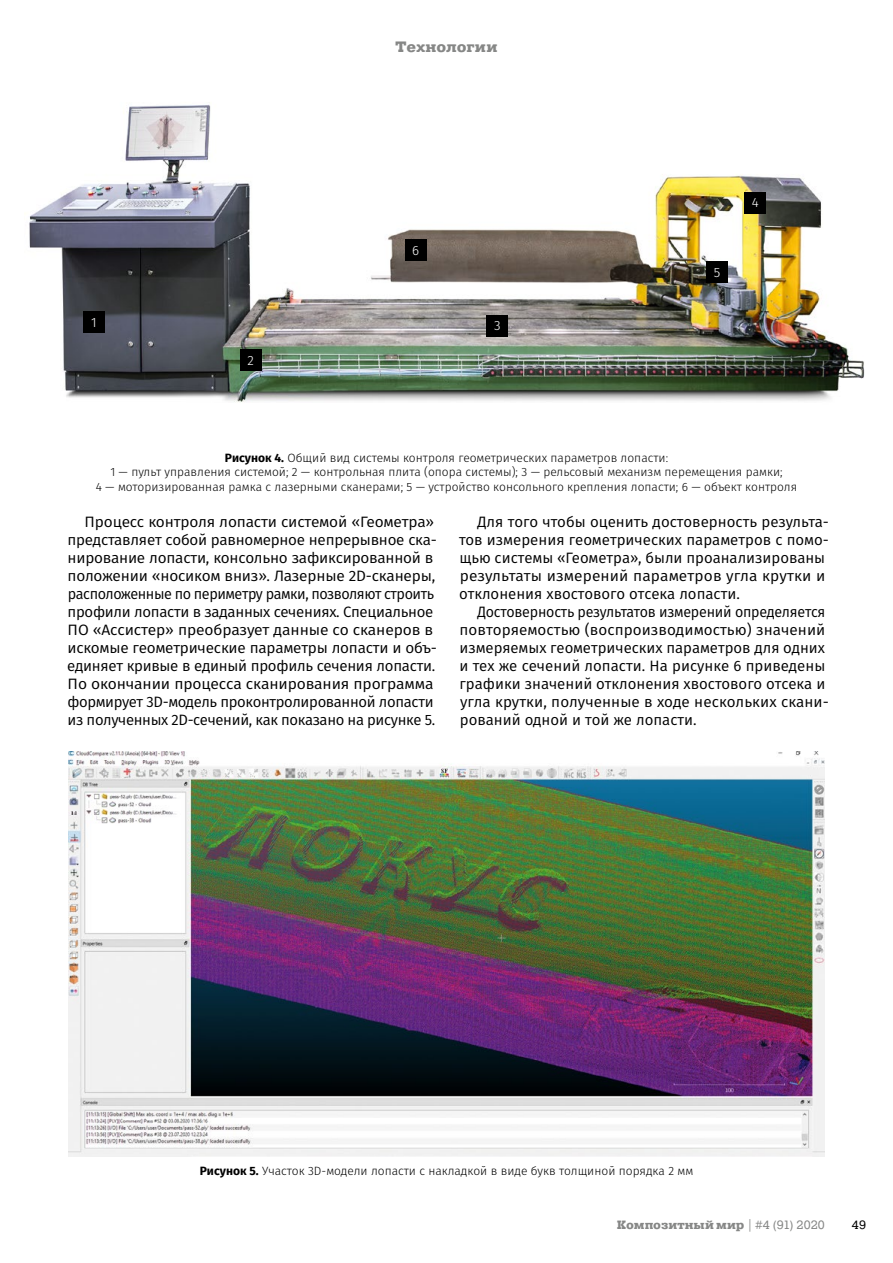
<style>
.page{position:relative;width:893px;height:1263px;background:#fff}
.page>*{position:absolute;margin:0;border:0;box-sizing:border-box;transform-origin:0 0}
.t1{font:15px/18px "Fira Sans";letter-spacing:-.01em;color:#000}
.t2{font:15px/18px "Fira Sans";letter-spacing:-.01em;color:#000;scale:.95 1}
.t3{font:800 15px "Pragmatica Slab";letter-spacing:.015em;color:#868786}
.t4{font:300 13.35px "Fira Sans";color:#fff}
.t5{font:300 12px/14.4px "Fira Sans";color:#000;text-align:center}
.t6{font:800 12px "Pragmatica Slab";letter-spacing:.01em;color:#868786}
.t7{font:12px "Pragmatica Slab";color:#000}
.s1{font-weight:700}
.s2{font-weight:400}
</style>
<div class="page">
<img style="left:29px;top:104px;width:836px;height:298px">
<img style="left:68px;top:752px;width:757px;height:405px">
<div style="left:83px;top:311px;width:22px;height:22px;background:#000"></div>
<div style="left:240px;top:349px;width:21px;height:22px;background:#000"></div>
<div style="left:486px;top:315px;width:22px;height:22px;background:#000"></div>
<div style="left:744px;top:192px;width:22px;height:22px;background:#000"></div>
<div style="left:706px;top:261px;width:22px;height:22px;background:#000"></div>
<div style="left:405px;top:239px;width:22px;height:22px;background:#000"></div>
<p class="t4" style="left:91px;top:312px;width:7px">1</p>
<p class="t4" style="left:247px;top:351px;width:8px">2</p>
<p class="t3" style="left:395px;top:38px;width:103px">Технологии</p>
<p class="t4" style="left:412px;top:241px;width:9px">6</p>
<p class="t4" style="left:494px;top:316px;width:8px">3</p>
<p class="t4" style="left:714px;top:263px;width:8px">5</p>
<p class="t4" style="left:752px;top:193px;width:8px">4</p>
<p class="t5" style="left:96px;top:450px;width:703px"><span class="s1">Рисунок 4.</span> Общий вид системы контроля геометрических параметров лопасти:<br>1 — пульт управления системой; 2 — контрольная плита (опора системы); 3 — рельсовый механизм перемещения рамки;<br>4 — моторизированная рамка с лазерными сканерами; 5 — устройство консольного крепления лопасти; 6 — объект контроля</p>
<p class="t1" style="left:67px;top:512px;width:371px;text-indent:17px">Процесс контроля лопасти системой «Геометра» представляет собой равномерное непрерывное ска&shy;нирование лопасти, консольно зафиксированной в положении «носиком вниз». Лазерные 2D-сканеры, расположенные по периметру рамки, позволяют строить профили лопасти в заданных сечениях. Специальное ПО «Ассистер» преобразует данные со сканеров в искомые геометрические параметры лопасти и объ&shy;единяет кривые в единый профиль сечения лопасти.<br>По окончании процесса сканирования программа формирует 3D-модель проконтролированной лопасти из полученных 2D-сечений, как показано на рисунке 5.</p>
<p class="t1" style="left:459px;top:512px;width:371px;text-indent:18px">Для того чтобы оценить достоверность результа&shy;тов измерения геометрических параметров с помо&shy;щью системы «Геометра», были проанализированы результаты измерений параметров угла крутки и отклонения хвостового отсека лопасти.</p>
<p class="t2" style="left:459px;top:602px;width:390px;text-indent:18px">Достоверность результатов измерений определяется повторяемостью (воспроизводимостью) значений измеряемых геометрических параметров для одних и тех же сечений лопасти. На рисунке 6 приведены графики значений отклонения хвостового отсека и угла крутки, полученные в ходе нескольких скани&shy;рований одной и той же лопасти.</p>
<p class="t5" style="left:200px;top:1163px;width:495px"><span class="s1">Рисунок 5.</span> Участок 3D-модели лопасти с накладкой в виде букв толщиной порядка 2 мм</p>
<p class="t6" style="left:617px;top:1217px;width:210px">Композитный мир <span class="s2">| #4 (91) 2020</span></p>
<p class="t7" style="left:852px;top:1217px;width:16px">49</p>
</div>
